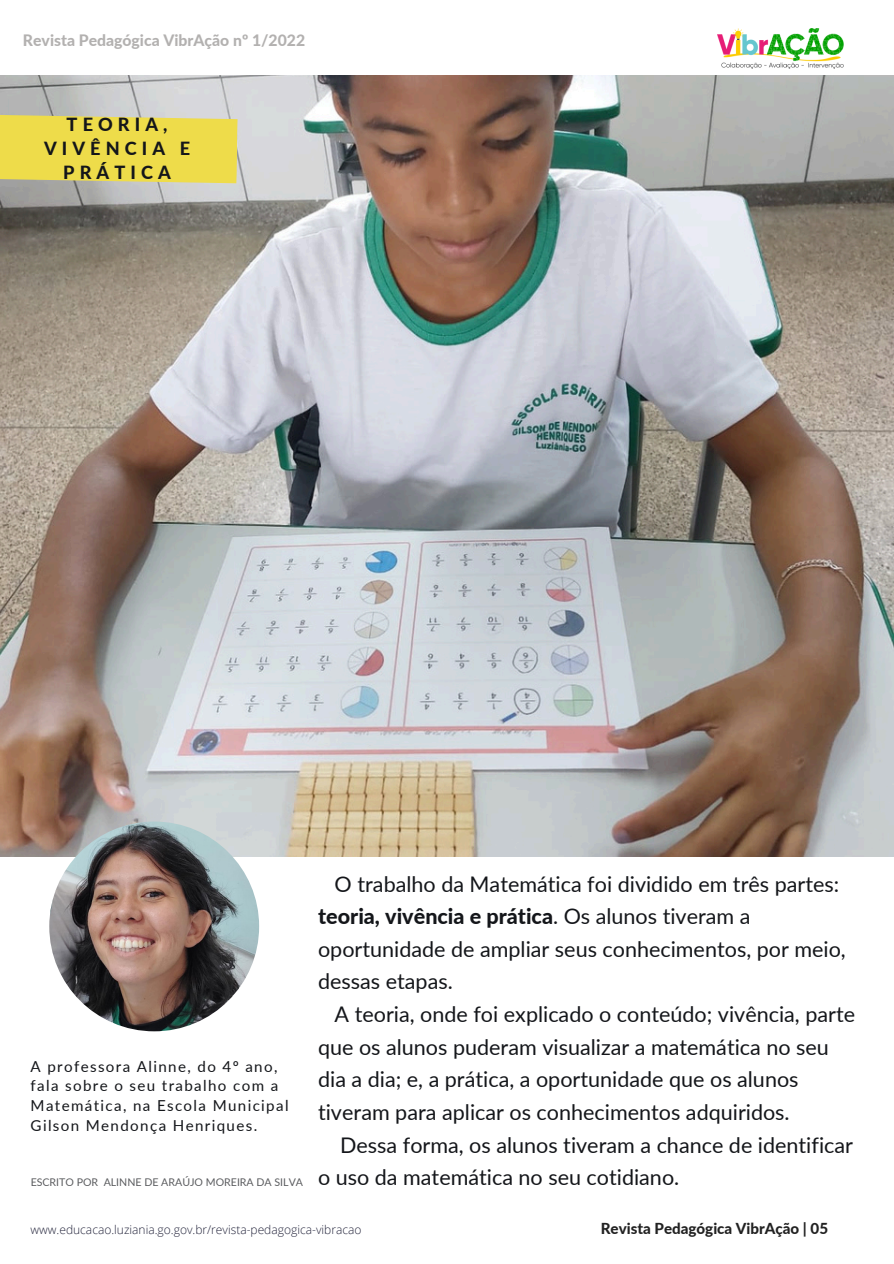
<style>
.page{position:relative;width:894px;height:1264px;background:#fff}
.page>*{position:absolute;margin:0;border:0;box-sizing:border-box;transform-origin:0 0}
.t1{font:21.6px "Lato";color:#14161a}
.t2{font:800 21.6px "Lato";color:#14161a}
.t3{font:800 18.15px/23.7px "Lato";letter-spacing:.28em;color:#14161a;text-align:center}
.t4{font:800 15.75px "Lato";color:#b3b1b0}
.t5{font:15.15px/19.6px "Lato";letter-spacing:.09em;color:#14161a}
.t6{font:800 15.15px "Lato";color:#222}
.t7{font:300 12px "Open Sans";color:#24253c}
.t8{font:10.65px "Lato";color:#14161a}
.s1{font-weight:400}
.s2{font-size:21.6px}
</style>
<div class="page">
<img style="left:0;top:75px;width:893px;height:781px">
<svg style="left:0;top:115px;width:238px;height:68px;background:#ebda50"></svg>
<img style="left:49px;top:821px;width:210px;height:210px;border-radius:50%">
<img style="left:717px;top:28px;width:126px;height:41px">
<h1 class="t4" style="left:23px;top:30px;width:283px">Revista Pedagógica VibrAção nº 1/2022</h1>
<p class="t3" style="left:44px;top:112px;width:147px">TEORIA,<br>VIVÊNCIA E<br>PRÁTICA</p>
<p class="t1" style="left:334px;top:870px;width:506px">O trabalho da Matemática foi dividido em três partes:</p>
<p class="t2" style="left:318px;top:902px;width:434px">teoria, vivência e prática<span class="s1">. Os alunos tiveram a</span></p>
<p class="t1" style="left:318px;top:935px;width:529px">oportunidade de ampliar seus conhecimentos, por meio,</p>
<p class="t1" style="left:318px;top:968px;width:136px">dessas etapas.</p>
<p class="t1" style="left:334px;top:1000px;width:522px">A teoria, onde foi explicado o conteúdo; vivência, parte</p>
<p class="t1" style="left:318px;top:1033px;width:512px">que os alunos puderam visualizar a matemática no seu</p>
<p class="t1" style="left:318px;top:1066px;width:482px">dia a dia; e, a prática, a oportunidade que os alunos</p>
<p class="t1" style="left:318px;top:1098px;width:473px">tiveram para aplicar os conhecimentos adquiridos.</p>
<p class="t1" style="left:340px;top:1131px;width:514px">Dessa forma, os alunos tiveram a chance de identificar</p>
<p class="t8" style="left:31px;top:1174px;width:650px">ESCRITO POR ALINNE DE ARAÚJO MOREIRA DA SILVA <span class="s2">o uso da matemática no seu cotidiano.</span></p>
<p class="t5" style="left:31px;top:1055px;width:259px">A professora Alinne, do 4º ano, fala sobre o seu trabalho com a<br>Matemática, na Escola Municipal<br>Gilson Mendonça Henriques.</p>
<p class="t7" style="left:31px;top:1221px;width:332px">www.educacao.luziania.go.gov.br/revista-pedagogica-vibracao</p>
<h2 class="t6" style="left:600px;top:1218px;width:229px">Revista Pedagógica VibrAção | 05</h2>
</div>
